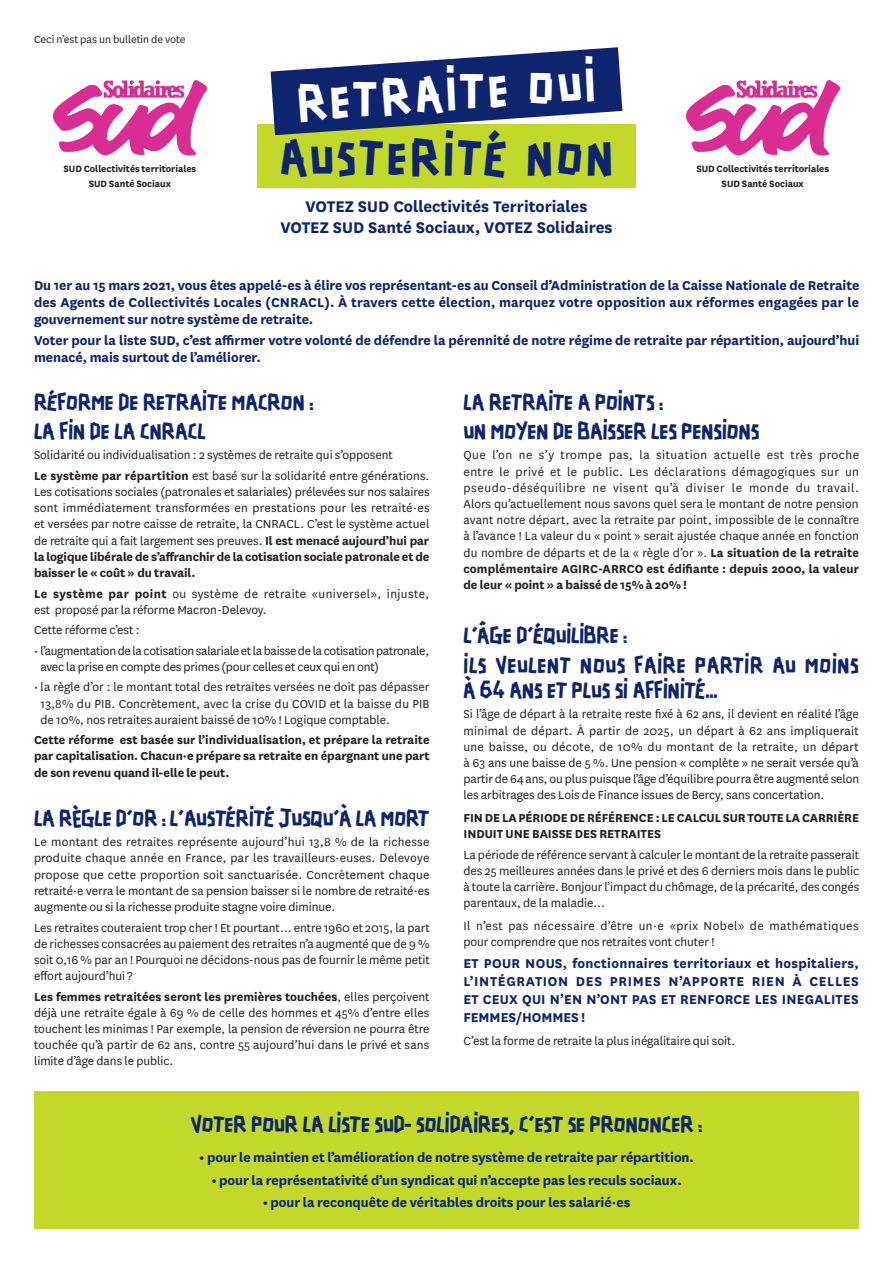
<style>
.page{position:relative;width:893px;height:1263px;background:#fff}
.page>*{position:absolute;margin:0;border:0;box-sizing:border-box;transform-origin:0 0}
.t1{font:46.5px "Scotchlidaires";letter-spacing:.07em;color:#0d256e}
.t2{font:46.5px "Scotchlidaires";color:#fff}
.t3{font:21px/29.4px "Scotchlidaires";letter-spacing:-.005em;color:#0d256e}
.t4{font:21px/29.4px "Scotchlidaires";letter-spacing:.025em;color:#0d256e}
.t5{font:700 18px/21.6px "National";color:#0d256e;text-align:center}
.t6{font:700 15px/17px "National";letter-spacing:-.005em;color:#0d256e;text-align:justify}
.t7{font:13.5px/16.2px "National";letter-spacing:-.005em;color:#241f1f;text-align:justify}
.t8{font:700 13.5px/16.2px "National";letter-spacing:-.005em;color:#241f1f;text-align:justify}
.t9{font:13.5px/16.2px "National";letter-spacing:.03em;color:#241f1f}
.t10{font:12px "National";letter-spacing:-.005em;color:#241f1f}
.t11{font:700 10.65px/15.8px "National";letter-spacing:-.005em;color:#241f1f;text-align:center}
.s1{font-weight:700}
</style>
<div class="page">
<div style="left:257px;top:124px;width:379px;height:64px;background:#c2d92a"></div>
<svg style="left:271px;top:47px;width:351px;height:88px"></svg>
<div style="left:34px;top:1092px;width:825px;height:137px;background:#c2d92a"></div>
<img style="left:52px;top:79px;width:156px;height:77px">
<img style="left:685px;top:79px;width:156px;height:77px">
<p class="t10" style="left:34px;top:32px;width:153px">Ceci n’est pas un bulletin de vote</p>
<h1 class="t2" style="left:295px;top:72px;width:300px;rotate:-4deg">RETRAITE OUI</h1>
<h1 class="t1" style="left:279px;top:126px;width:336px">AUSTERITÉ NON</h1>
<p class="t11" style="left:63px;top:160px;width:134px">SUD Collectivités territoriales<br>SUD Santé Sociaux</p>
<p class="t11" style="left:696px;top:160px;width:134px">SUD Collectivités territoriales<br>SUD Santé Sociaux</p>
<h3 class="t5" style="left:280px;top:194px;width:334px">VOTEZ SUD Collectivités Territoriales<br>VOTEZ SUD Santé Sociaux, VOTEZ Solidaires</h3>
<p class="t6" style="left:34px;top:276px;width:827px">Du 1er au 15 mars 2021, vous êtes appelé-es à élire vos représentant-es au Conseil d’Administration de la Caisse Nationale de Retraite des Agents de Collectivités Locales (CNRACL). À travers cette élection, marquez votre opposition aux réformes engagées par le gouvernement sur notre système de retraite.</p>
<p class="t6" style="left:34px;top:331px;width:827px">Voter pour la liste SUD, c’est affirmer votre volonté de défendre la pérennité de notre régime de retraite par répartition, aujourd’hui menacé, mais surtout de l’améliorer.</p>
<h2 class="t3" style="left:34px;top:388px;width:281px">RÉFORME DE RETRAITE MACRON :<br>LA FIN DE LA CNRACL</h2>
<p class="t7" style="left:34px;top:444px;width:397px;line-height:20.4px">Solidarité ou individualisation : 2 systèmes de retraite qui s’opposent<br><span class="s1">Le système par répartition</span> est basé sur la solidarité entre générations.</p>
<p class="t7" style="left:34px;top:483px;width:397px">Les cotisations sociales (patronales et salariales) prélevées sur nos salaires sont immédiatement transformées en prestations pour les retraité·es et versées par notre caisse de retraite, la CNRACL. C’est le système actuel de retraite qui a fait largement ses preuves. <span class="s1">Il est menacé aujourd’hui par la logique libérale de s’affranchir de la cotisation sociale patronale et de baisser le « coût » du travail.</span></p>
<p class="t7" style="left:34px;top:585px;width:397px"><span class="s1">Le système par point</span> ou système de retraite «universel», injuste, est proposé par la réforme Macron-Delevoy.</p>
<p class="t7" style="left:34px;top:621px;width:107px">Cette réforme c’est :</p>
<p class="t7" style="left:40px;top:642px;width:390px;text-indent:-6px">• l’augmentation de la cotisation salariale et la baisse de la cotisation patronale, avec la prise en compte des primes (pour celles et ceux qui en ont)</p>
<p class="t7" style="left:41px;top:678px;width:390px;text-indent:-7px">• la règle d’or : le montant total des retraites versées ne doit pas dépasser 13,8% du PIB. Concrètement, avec la crise du COVID et la baisse du PIB de 10%, nos retraites auraient baissé de 10% ! Logique comptable.</p>
<p class="t8" style="left:34px;top:731px;width:397px">Cette réforme est basée sur l’individualisation, et prépare la retraite par capitalisation. Chacun·e prépare sa retraite en épargnant une part de son revenu quand il-elle le peut.</p>
<h2 class="t3" style="left:34px;top:804px;width:397px">LA RÈGLE D’OR : L’AUSTÉRITÉ JUSQU’À LA MORT</h2>
<p class="t7" style="left:34px;top:833px;width:397px">Le montant des retraites représente aujourd’hui 13,8 % de la richesse produite chaque année en France, par les travailleurs·euses. Delevoye propose que cette proportion soit sanctuarisée. Concrètement chaque retraité·e verra le montant de sa pension baisser si le nombre de retraité·es augmente ou si la richesse produite stagne voire diminue.</p>
<p class="t7" style="left:34px;top:919px;width:397px">Les retraites couteraient trop cher ! Et pourtant… entre 1960 et 2015, la part de richesses consacrées au paiement des retraites n’a augmenté que de 9 % soit 0,16 % par an ! Pourquoi ne décidons-nous pas de fournir le même petit effort aujourd’hui ?</p>
<p class="t7" style="left:34px;top:988px;width:397px"><span class="s1">Les femmes retraitées seront les premières touchées</span>, elles perçoivent déjà une retraite égale à 69 % de celle des hommes et 45% d’entre elles touchent les minimas ! Par exemple, la pension de réversion ne pourra être touchée qu’à partir de 62 ans, contre 55 aujourd’hui dans le privé et sans limite d’âge dans le public.</p>
<h2 class="t3" style="left:463px;top:388px;width:297px">LA RETRAITE A POINTS :<br>UN MOYEN DE BAISSER LES PENSIONS</h2>
<p class="t7" style="left:463px;top:447px;width:397px">Que l’on ne s’y trompe pas, la situation actuelle est très proche entre le privé et le public. Les déclarations démagogiques sur un pseudo-déséquilibre ne visent qu’à diviser le monde du travail.<br>Alors qu’actuellement nous savons quel sera le montant de notre pension avant notre départ, avec la retraite par point, impossible de le connaître à l’avance ! La valeur du « point » serait ajustée chaque année en fonction du nombre de départs et de la « règle d’or ». <span class="s1">La situation de la retraite complémentaire AGIRC-ARRCO est édifiante : depuis 2000, la valeur de leur « point » a baissé de 15% à 20% !</span></p>
<h2 class="t4" style="left:463px;top:622px;width:397px">L’ÂGE D’ÉQUILIBRE :<br>ILS VEULENT NOUS FAIRE PARTIR AU MOINS</h2>
<h2 class="t3" style="left:463px;top:676px;width:255px">À 64 ANS ET PLUS SI AFFINITÉ...</h2>
<p class="t7" style="left:463px;top:705px;width:397px">Si l’âge de départ à la retraite reste fixé à 62 ans, il devient en réalité l’âge minimal de départ. À partir de 2025, un départ à 62 ans impliquerait une baisse, ou décote, de 10% du montant de la retraite, un départ à 63 ans une baisse de 5 %. Une pension « complète » ne serait versée qu’à partir de 64 ans, ou plus puisque l’âge d’équilibre pourra être augmenté selon les arbitrages des Lois de Finance issues de Bercy, sans concertation.</p>
<p class="t8" style="left:463px;top:809px;width:397px">FIN DE LA PÉRIODE DE RÉFÉRENCE : LE CALCUL SUR TOUTE LA CARRIÈRE<br>INDUIT UNE BAISSE DES RETRAITES</p>
<p class="t7" style="left:463px;top:846px;width:397px">La période de référence servant à calculer le montant de la retraite passerait des 25 meilleures années dans le privé et des 6 derniers mois dans le public à toute la carrière. Bonjour l’impact du chômage, de la précarité, des congés parentaux, de la maladie...</p>
<p class="t9" style="left:463px;top:917px;width:397px">Il n’est pas nécessaire d’être un·e «prix Nobel» de mathématiques pour comprendre que nos retraites vont chuter !</p>
<p class="t6" style="left:463px;top:953px;width:397px;line-height:18px">ET POUR NOUS, fonctionnaires territoriaux et hospitaliers, L’INTÉGRATION DES PRIMES N’APPORTE RIEN À CELLES ET CEUX QUI N’EN N’ONT PAS ET RENFORCE LES INEGALITES FEMMES/HOMMES !</p>
<p class="t7" style="left:463px;top:1032px;width:273px">C’est la forme de retraite la plus inégalitaire qui soit.</p>
<h2 class="t3" style="left:190px;top:1110px;width:514px">VOTER POUR LA LISTE SUD- SOLIDAIRES, C’EST SE PRONONCER :</h2>
<p class="t6" style="left:199px;top:1148px;width:496px">• pour le maintien et l’amélioration de notre système de retraite par répartition.</p>
<p class="t6" style="left:211px;top:1170px;width:472px">• pour la représentativité d’un syndicat qui n’accepte pas les reculs sociaux.</p>
<p class="t6" style="left:263px;top:1193px;width:369px">• pour la reconquête de véritables droits pour les salarié·es</p>
</div>
